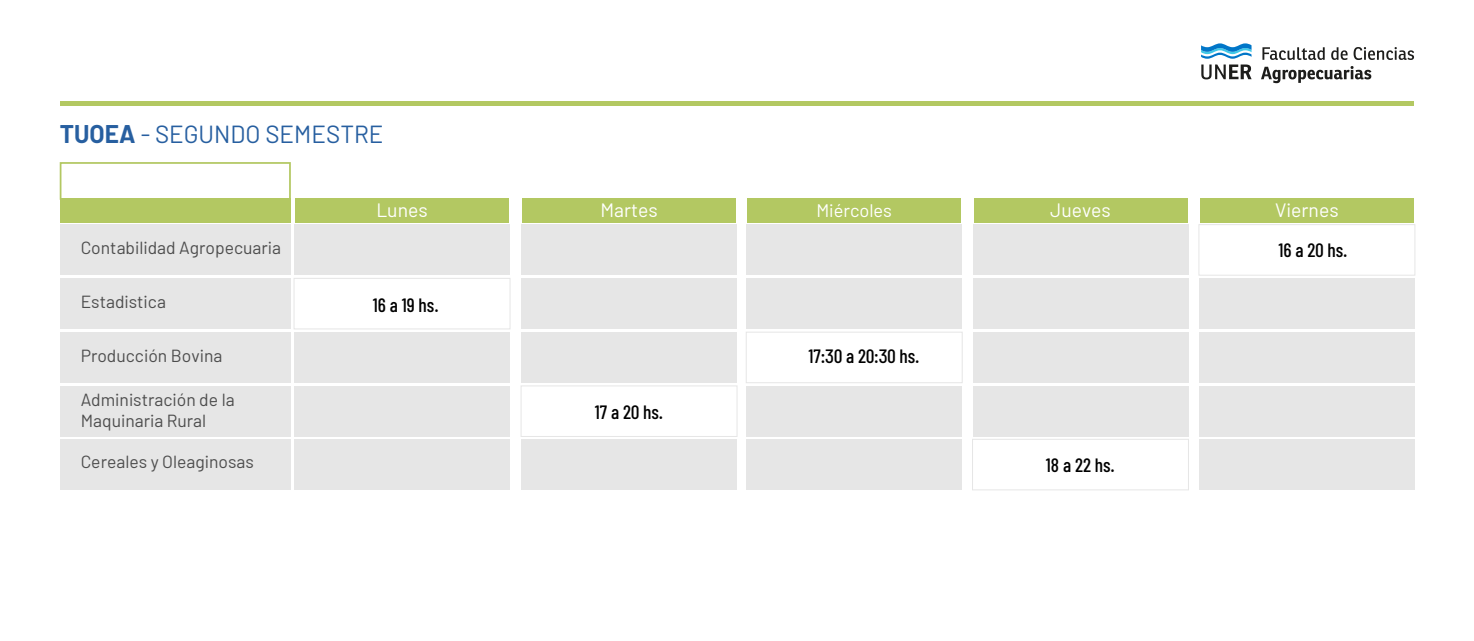
<style>
.page{position:relative;width:1474px;height:641px;background:#fff}
.page>*{position:absolute;margin:0;border:0;box-sizing:border-box;transform-origin:0 0}
.t1{font:24.68px "Barlow";color:#275fa0}
.t2{font:500 19.25px "Barlow Condensed";color:#000}
.t3{font:19.25px "Barlow";color:#fff}
.t4{font:18.2px "Barlow";color:#fff}
.t5{font:17.5px/21px "Barlow";color:#4d4d4d}
.s1{font-weight:700;font-size:25.03px}
</style>
<div class="page">
<div style="left:1198px;top:439px;width:216px;height:50px;background:#e6e6e6"></div>
<div style="left:1199px;top:199px;width:214px;height:24px;background:#b3c862"></div>
<div style="left:60px;top:224px;width:231px;height:51px;background:#e6e6e6"></div>
<div style="left:60px;top:199px;width:231px;height:24px;background:#b3c862"></div>
<div style="left:60px;top:162px;width:231px;height:38px;border:2px solid #b3c862"></div>
<div style="left:295px;top:199px;width:214px;height:24px;background:#b3c862"></div>
<div style="left:60px;top:278px;width:231px;height:50px;background:#e6e6e6"></div>
<div style="left:60px;top:332px;width:231px;height:50px;background:#e6e6e6"></div>
<div style="left:60px;top:385px;width:231px;height:51px;background:#e6e6e6"></div>
<div style="left:60px;top:439px;width:231px;height:50px;background:#e6e6e6"></div>
<div style="left:294px;top:224px;width:216px;height:51px;background:#e6e6e6"></div>
<div style="left:293px;top:278px;width:217px;height:51px;border:1px solid #e6e6e6"></div>
<div style="left:294px;top:332px;width:216px;height:50px;background:#e6e6e6"></div>
<div style="left:294px;top:385px;width:216px;height:51px;background:#e6e6e6"></div>
<div style="left:294px;top:439px;width:216px;height:50px;background:#e6e6e6"></div>
<div style="left:522px;top:199px;width:214px;height:24px;background:#b3c862"></div>
<div style="left:521px;top:224px;width:216px;height:51px;background:#e6e6e6"></div>
<div style="left:521px;top:278px;width:216px;height:50px;background:#e6e6e6"></div>
<div style="left:521px;top:332px;width:216px;height:50px;background:#e6e6e6"></div>
<div style="left:520px;top:385px;width:217px;height:51px;border:1px solid #e6e6e6"></div>
<div style="left:521px;top:439px;width:216px;height:50px;background:#e6e6e6"></div>
<hr style="left:61px;top:101px;width:1352px;height:4px;background:#b3c862">
<svg style="left:1262px;top:47px;width:62px;height:13px"></svg>
<svg style="left:1331px;top:47px;width:16px;height:13px"></svg>
<svg style="left:1353px;top:47px;width:60px;height:13px"></svg>
<svg style="left:1261px;top:66px;width:110px;height:17px"></svg>
<svg style="left:1201px;top:43px;width:50px;height:36px"></svg>
<div style="left:747px;top:199px;width:214px;height:24px;background:#b3c862"></div>
<div style="left:746px;top:224px;width:216px;height:51px;background:#e6e6e6"></div>
<div style="left:746px;top:278px;width:216px;height:50px;background:#e6e6e6"></div>
<div style="left:745px;top:331px;width:217px;height:52px;border:1px solid #e6e6e6"></div>
<div style="left:746px;top:385px;width:216px;height:51px;background:#e6e6e6"></div>
<div style="left:746px;top:439px;width:216px;height:50px;background:#e6e6e6"></div>
<div style="left:1198px;top:224px;width:217px;height:51px;border:1px solid #e6e6e6"></div>
<div style="left:1198px;top:278px;width:216px;height:50px;background:#e6e6e6"></div>
<div style="left:1198px;top:332px;width:216px;height:50px;background:#e6e6e6"></div>
<div style="left:1198px;top:385px;width:216px;height:51px;background:#e6e6e6"></div>
<div style="left:972px;top:438px;width:216px;height:52px;border:1px solid #e6e6e6"></div>
<div style="left:973px;top:199px;width:214px;height:24px;background:#b3c862"></div>
<div style="left:972px;top:224px;width:216px;height:51px;background:#e6e6e6"></div>
<div style="left:972px;top:278px;width:216px;height:50px;background:#e6e6e6"></div>
<div style="left:972px;top:332px;width:216px;height:50px;background:#e6e6e6"></div>
<div style="left:972px;top:385px;width:216px;height:51px;background:#e6e6e6"></div>
<h1 class="t1" style="left:60px;top:118px;width:325px"><span class="s1">TUOEA</span> - SEGUNDO SEMESTRE</h1>
<p class="t3" style="left:376px;top:198px;width:53px">Lunes</p>
<p class="t3" style="left:600px;top:198px;width:59px">Martes</p>
<p class="t4" style="left:816px;top:199px;width:77px">Miércoles</p>
<p class="t3" style="left:1275px;top:198px;width:65px">Viernes</p>
<p class="t3" style="left:1050px;top:198px;width:62px">Jueves</p>
<p class="t5" style="left:81px;top:237px;width:202px">Contabilidad Agropecuaria</p>
<p class="t2" style="left:1278px;top:238px;width:71px">16 a 20 hs.</p>
<p class="t5" style="left:81px;top:291px;width:87px">Estadistica</p>
<p class="t2" style="left:373px;top:292px;width:67px">16 a 19 hs.</p>
<p class="t5" style="left:81px;top:344px;width:143px">Producción Bovina</p>
<p class="t2" style="left:808px;top:343px;width:113px">17:30 a 20:30 hs.</p>
<p class="t5" style="left:81px;top:388px;width:155px">Administración de la<br>Maquinaria Rural</p>
<p class="t2" style="left:595px;top:399px;width:70px">17 a 20 hs.</p>
<p class="t5" style="left:81px;top:450px;width:175px">Cereales y Oleaginosas</p>
<p class="t2" style="left:1045px;top:452px;width:71px">18 a 22 hs.</p>
</div>
